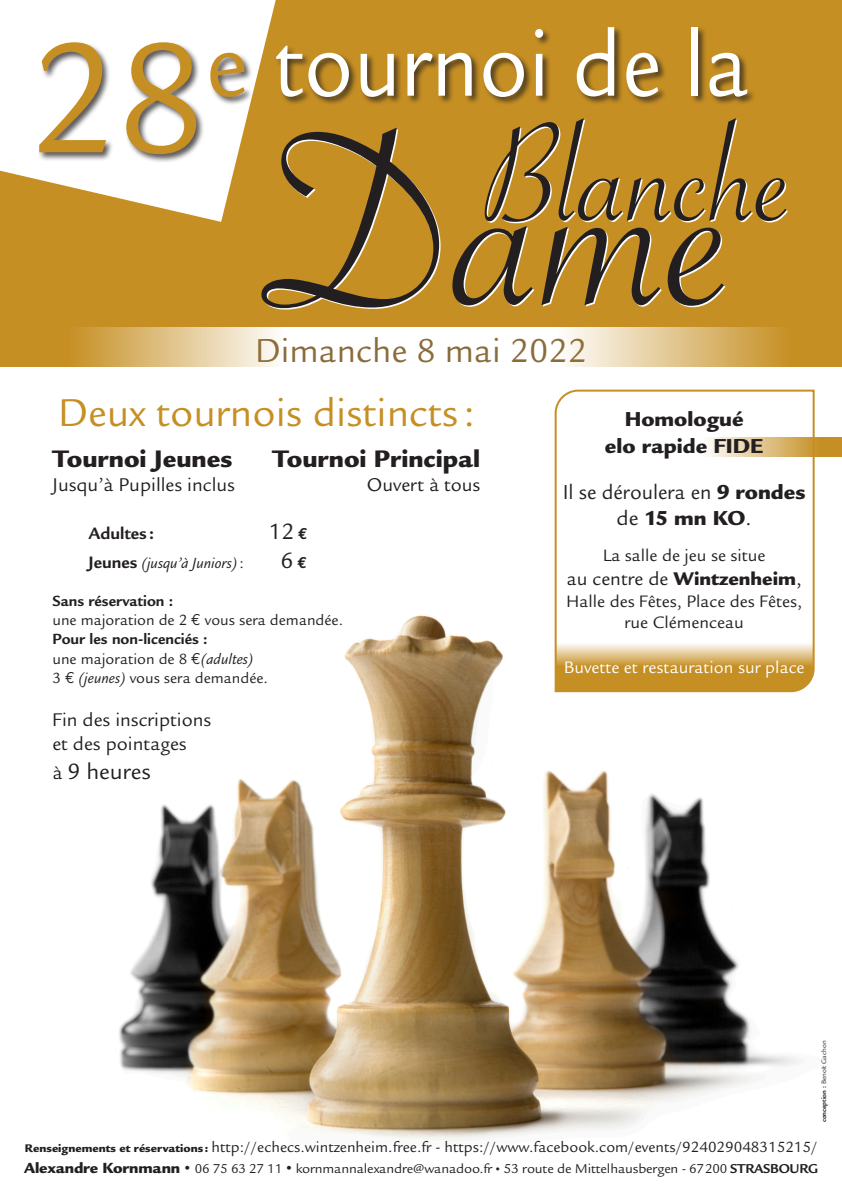
<style>
.page{position:relative;width:842px;height:1191px;background:#fff}
.page>*{position:absolute;margin:0;border:0;box-sizing:border-box;transform-origin:0 0}
.t1{font:269.7px "Savoye Let Plain";color:#fff}
.t2{font:148px "Savoye Let Plain";color:#fff}
.t3{font:99.1px "Legacy Sans";color:#fff;scale:.9 1}
.t4{font:42px "Legacy Sans";color:#c68f23}
.t5{font:36px "Legacy Sans";color:#8a6c3b}
.t6{font:900 26px "Legacy Sans";color:#231f20}
.t7{font:24px "Legacy Sans";color:#231f20}
.t8{font:900 22px "Legacy Sans";color:#231f20}
.t9{font:22px "Legacy Sans";color:#231f20;scale:.96 1}
.t10{font:20px "Legacy Sans";color:#231f20}
.t11{font:18px/21.6px "Legacy Sans";color:#231f20;text-align:center}
.t12{font:18px "Legacy Sans";color:#fff}
.t13{font:700 18px "Legacy Sans";color:#231f20}
.t14{font:16px/19.2px "Legacy Sans";color:#231f20}
.t15{font:700 16px/19.2px "Legacy Sans";color:#231f20}
.t16{font:italic 16px "Legacy Sans";color:#231f20}
.t17{font:14px "Legacy Sans";letter-spacing:-.01em;color:#231f20}
.t18{font:7px "Legacy Sans";color:#231f20}
.s1{font-size:170px;color:#c68f23}
.s2{color:#c68f23}
.s3{font-family:"Euro Mono";font-weight:700;font-size:16px}
.s4{font-weight:700;font-style:normal;font-size:18px}
.s5{font-style:normal}
.s6{font-weight:700}
.s7{font-family:"Euro Mono"}
.s8{font-weight:400}
.s9{font-family:"Euro Mono";font-weight:400}
.s10{font-weight:400;font-style:italic}
.s11{font-style:italic}
.s12{font-size:20px}
.s13{font-weight:900}
.s14{font-weight:900;font-size:12px}
.s15{font-weight:900;font-size:16px}
.s16{font-weight:900;font-size:18px}
</style>
<div class="page">
<img style="left:119px;top:615px;width:679px;height:524px">
<div style="left:0;top:0;width:842px;height:326px;background:#c68f23"></div>
<svg style="left:0;top:0;width:276px;height:222px;fill:#fff"></svg>
<div style="left:703px;top:437px;width:139px;height:19px;background:#c68f23"></div>
<div style="left:38px;top:26px;width:719px;height:138px;background:#231f20;opacity:.75"></div>
<svg style="left:554px;top:389px;width:262px;height:304px"></svg>
<svg style="left:556px;top:642px;width:258px;height:49px;background:#d4ac5c"></svg>
<svg style="left:0;top:326px;width:283px;height:40px;background:#dab773"></svg>
<svg style="left:557px;top:326px;width:285px;height:40px;background:#dcbb7a"></svg>
<p class="t3" style="left:28px;top:8px;width:803px"><span class="s1">28</span><span class="s2">e</span> tournoi de la</p>
<p class="t2" style="left:486px;top:80px;width:310px">Blanche</p>
<p class="t1" style="left:266px;top:47px;width:473px">Dame</p>
<p class="t5" style="left:255px;top:330px;width:334px">Dimanche 8 mai 2022</p>
<p class="t4" style="left:58px;top:389px;width:419px">Deux tournois distincts:</p>
<p class="t6" style="left:52px;top:443px;width:182px">Tournoi Jeunes</p>
<p class="t6" style="left:272px;top:443px;width:209px">Tournoi Principal</p>
<p class="t10" style="left:52px;top:473px;width:184px">Jusqu’à Pupilles inclus</p>
<p class="t10" style="left:367px;top:473px;width:115px">Ouvert à tous</p>
<p class="t13" style="left:88px;top:523px;width:67px">Adultes :</p>
<p class="t7" style="left:268px;top:517px;width:41px">12 <span class="s3">e</span></p>
<p class="t16" style="left:88px;top:554px;width:157px"><span class="s4">Jeunes</span> (jusqu’à Juniors)<span class="s5">:</span></p>
<p class="t7" style="left:280px;top:546px;width:28px">6<span class="s3">e</span></p>
<p class="t14" style="left:52px;top:591px;width:292px"><span class="s6">Sans réservation :<br></span>une majoration de 2 <span class="s7">E</span> vous sera demandée.</p>
<p class="t15" style="left:52px;top:630px;width:203px">Pour les non-licenciés :<br><span class="s8">une majoration de 8</span> <span class="s9">E</span><span class="s10">(adultes)</span></p>
<p class="t14" style="left:52px;top:668px;width:217px">3 <span class="s7">E</span> <span class="s11">(jeunes)</span> vous sera demandée.</p>
<p class="t10" style="left:52px;top:708px;width:160px">Fin des inscriptions</p>
<p class="t10" style="left:52px;top:732px;width:136px">et des pointages</p>
<p class="t7" style="left:52px;top:757px;width:100px"><span class="s12">à</span> 9 heures</p>
<p class="t8" style="left:625px;top:406px;width:120px">Homologué</p>
<p class="t8" style="left:605px;top:433px;width:160px">elo rapide FIDE</p>
<p class="t9" style="left:563px;top:479px;width:255px">Il se déroulera en <span class="s13">9 rondes</span></p>
<p class="t8" style="left:617px;top:505px;width:137px"><span class="s8">de</span> 15 mn KO<span class="s8">.</span></p>
<p class="t11" style="left:603px;top:544px;width:164px">La salle de jeu se situe</p>
<p class="t10" style="left:567px;top:567px;width:236px">au centre de <span class="s13">Wintzenheim</span>,</p>
<p class="t11" style="left:566px;top:590px;width:237px">Halle des Fêtes, Place des Fêtes, rue Clémenceau</p>
<p class="t12" style="left:564px;top:657px;width:242px">Buvette et restauration sur place</p>
<p class="t18" style="left:820px;top:1122px;width:83px;rotate:-90deg"><span class="s6">conception :</span> Benoît Gachon</p>
<p class="t14" style="left:25px;top:1137px;width:794px"><span class="s14">Renseignements et réservations :</span> http://echecs.wintzenheim.free.fr - https://www.facebook.com/events/924029048315215/</p>
<p class="t17" style="left:24px;top:1160px;width:795px"><span class="s15">Alexandre Kornmann</span> <span class="s16">•</span> 06 75 63 27 11 <span class="s16">•</span> kornmannalexandre@wanadoo.fr <span class="s13">•</span> 53 route de Mittelhausbergen - 67200 <span class="s6">STRASBOURG</span></p>
</div>
